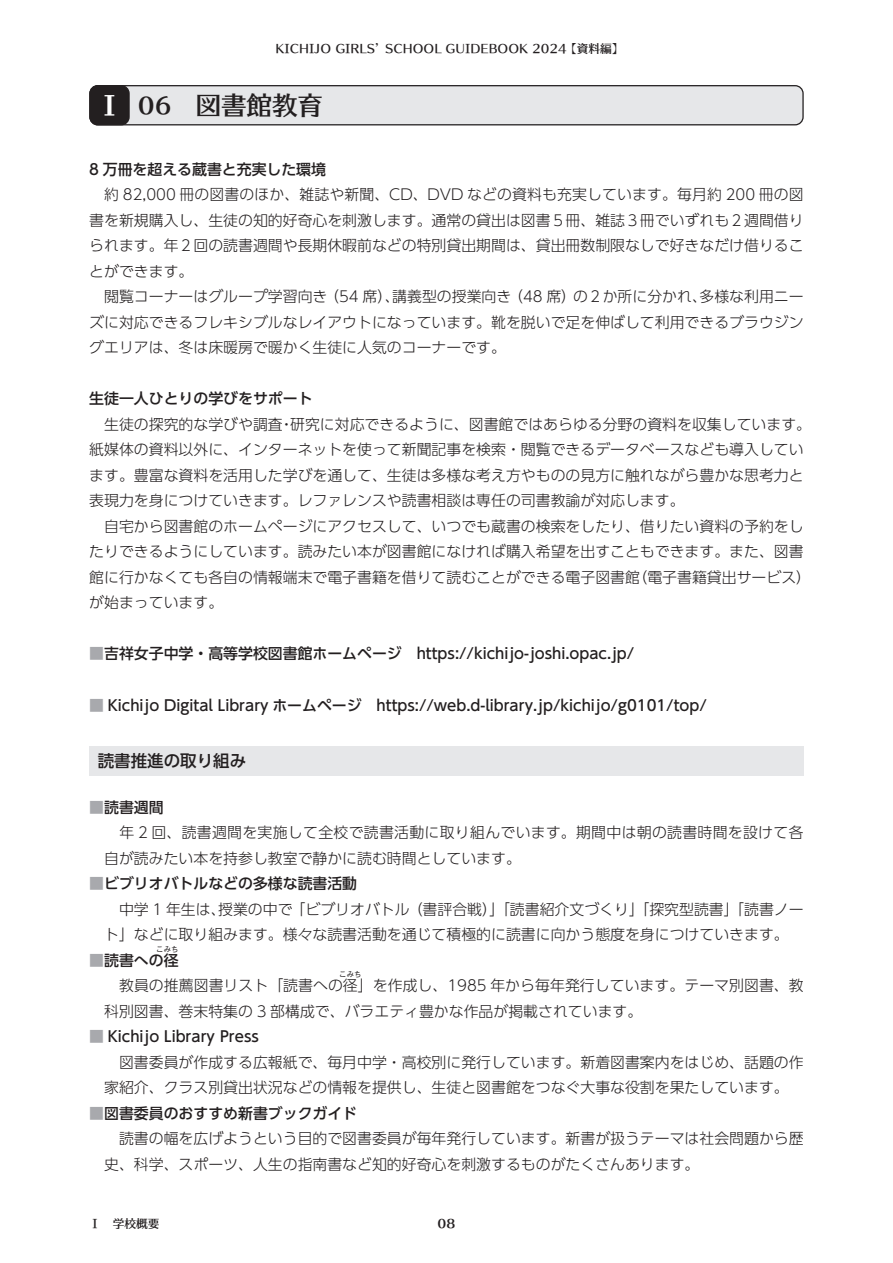
<style>
.page{position:relative;width:893px;height:1263px;background:#fff}
.page>*{position:absolute;margin:0;border:0;box-sizing:border-box;transform-origin:0 0}
.t1{font:25.5px "UD Typos 512 Std";color:#231f20}
.t2{font:25.5px "UD Typos 515 Std";color:#fff}
.t3{font:22.35px "UD Typos 515 Std";color:#231f20}
.t4{font:500 16.5px "UD Shin Go Pro";color:#231f20}
.t5{font:300 14.85px/25.5px "UD Shin Go Pro";color:#231f20}
.t6{font:500 14.85px "UD Shin Go Pro";color:#231f20}
.t7{font:300 14.85px/25.5px "UD Shin Go Pro";letter-spacing:.02em;color:#231f20}
.t8{font:11.7px "UD Typos 512 Std";color:#231f20}
.t9{font:11.7px "UD Typos 515 Std";color:#231f20}
.t10{font:500 7.5px "UD Shin Go Pro";color:#231f20}
.t11{font:300 7.5px "UD Shin Go Pro";color:#231f20}
.s1{font-weight:300;color:#a8a9ad}
</style>
<div class="page">
<div style="left:89px;top:746px;width:715px;height:30px;background:#e6e7e9"></div>
<div style="left:90px;top:86px;width:713px;height:39px;background:#e6e7e9;border-radius:8px"></div>
<div style="left:89px;top:85px;width:715px;height:40px;border:1px solid #231f20;border-radius:8px"></div>
<div style="left:90px;top:86px;width:39px;height:39px;background:#231f20;border-radius:8px"></div>
<div style="left:89px;top:85px;width:41px;height:40px;border:1px solid #231f20;border-radius:8px"></div>
<p class="t8" style="left:275px;top:38px;width:350px">KICHIJO GIRLS’SCHOOL GUIDEBOOK 2024 【資料編】</p>
<p class="t2" style="left:97px;top:84px;width:27px">Ⅰ</p>
<p class="t3" style="left:138px;top:86px;width:35px">06</p>
<p class="t1" style="left:196px;top:84px;width:129px">図書館教育</p>
<p class="t6" style="left:89px;top:157px;width:238px">8 万冊を超える蔵書と充実した環境</p>
<p class="t5" style="left:89px;top:181px;width:716px;text-align:justify">　約 82,000 冊の図書のほか、雑誌や新聞、CD、DVD などの資料も充実しています。毎月約 200 冊の図書を新規購入し、生徒の知的好奇心を刺激します。通常の貸出は図書５冊、雑誌３冊でいずれも２週間借りられます。年２回の読書週間や長期休暇前などの特別貸出期間は、貸出冊数制限なしで好きなだけ借りることができます。</p>
<p class="t5" style="left:89px;top:283px;width:716px;text-align:justify">　閲覧コーナーはグループ学習向き（54 席）、講義型の授業向き（48 席）の２か所に分かれ、多様な利用ニーズに対応できるフレキシブルなレイアウトになっています。靴を脱いで足を伸ばして利用できるブラウジングエリアは、冬は床暖房で暖かく生徒に人気のコーナーです。</p>
<p class="t6" style="left:89px;top:387px;width:225px">生徒一人ひとりの学びをサポート</p>
<p class="t5" style="left:89px;top:411px;width:723px">　生徒の探究的な学びや調査・研究に対応できるように、図書館ではあらゆる分野の資料を収集しています。紙媒体の資料以外に、インターネットを使って新聞記事を検索・閲覧できるデータベースなども導入しています。豊富な資料を活用した学びを通して、生徒は多様な考え方やものの見方に触れながら豊かな思考力と表現力を身につけていきます。レファレンスや読書相談は専任の司書教諭が対応します。</p>
<p class="t5" style="left:89px;top:513px;width:723px">　自宅から図書館のホームページにアクセスして、いつでも蔵書の検索をしたり、借りたい資料の予約をしたりできるようにしています。読みたい本が図書館になければ購入希望を出すこともできます。また、図書館に行かなくても各自の情報端末で電子書籍を借りて読むことができる電子図書館（電子書籍貸出サービス）が始まっています。</p>
<p class="t6" style="left:89px;top:642px;width:561px"><span class="s1">■</span>吉祥女子中学・高等学校図書館ホームページ　https://kichijo-joshi.opac.jp/　</p>
<p class="t6" style="left:89px;top:693px;width:619px"><span class="s1">■</span> Kichijo Digital Library ホームページ　https://web.d-library.jp/kichijo/g0101/top/</p>
<p class="t4" style="left:98px;top:748px;width:150px">読書推進の取り組み</p>
<p class="t6" style="left:89px;top:795px;width:76px"><span class="s1">■</span>読書週間</p>
<p class="t7" style="left:104px;top:819px;width:701px">　年 2 回、読書週間を実施して全校で読書活動に取り組んでいます。期間中は朝の読書時間を設けて各自が読みたい本を持参し教室で静かに読む時間としています。</p>
<p class="t6" style="left:89px;top:871px;width:269px"><span class="s1">■</span>ビブリオバトルなどの多様な読書活動</p>
<p class="t5" style="left:104px;top:896px;width:701px">　中学 1 年生は、授業の中で「ビブリオバトル（書評合戦）」「読書紹介文づくり」「探究型読書」「読書ノート」などに取り組みます。様々な読書活動を通じて積極的に読書に向かう態度を身につけていきます。</p>
<p class="t6" style="left:89px;top:948px;width:91px"><span class="s1">■</span>読書への径</p>
<p class="t10" style="left:156px;top:943px;width:24px">こみち</p>
<p class="t5" style="left:104px;top:972px;width:701px">　教員の推薦図書リスト「読書への径」を作成し、1985 年から毎年発行しています。テーマ別図書、教</p>
<p class="t11" style="left:339px;top:968px;width:24px">こみち</p>
<p class="t5" style="left:104px;top:998px;width:540px">科別図書、巻末特集の 3 部構成で、バラエティ豊かな作品が掲載されています。</p>
<p class="t6" style="left:89px;top:1024px;width:171px"><span class="s1">■</span> Kichijo Library Press</p>
<p class="t5" style="left:104px;top:1049px;width:701px">　図書委員が作成する広報紙で、毎月中学・高校別に発行しています。新着図書案内をはじめ、話題の作家紹介、クラス別貸出状況などの情報を提供し、生徒と図書館をつなぐ大事な役割を果たしています。</p>
<p class="t6" style="left:89px;top:1101px;width:269px"><span class="s1">■</span>図書委員のおすすめ新書ブックガイド</p>
<p class="t5" style="left:104px;top:1125px;width:701px">　読書の幅を広げようという目的で図書委員が毎年発行しています。新書が扱うテーマは社会問題から歴史、科学、スポーツ、人生の指南書など知的好奇心を刺激するものがたくさんあります。</p>
<p class="t8" style="left:89px;top:1213px;width:72px">Ⅰ　学校概要</p>
<p class="t9" style="left:438px;top:1213px;width:19px">08</p>
</div>
